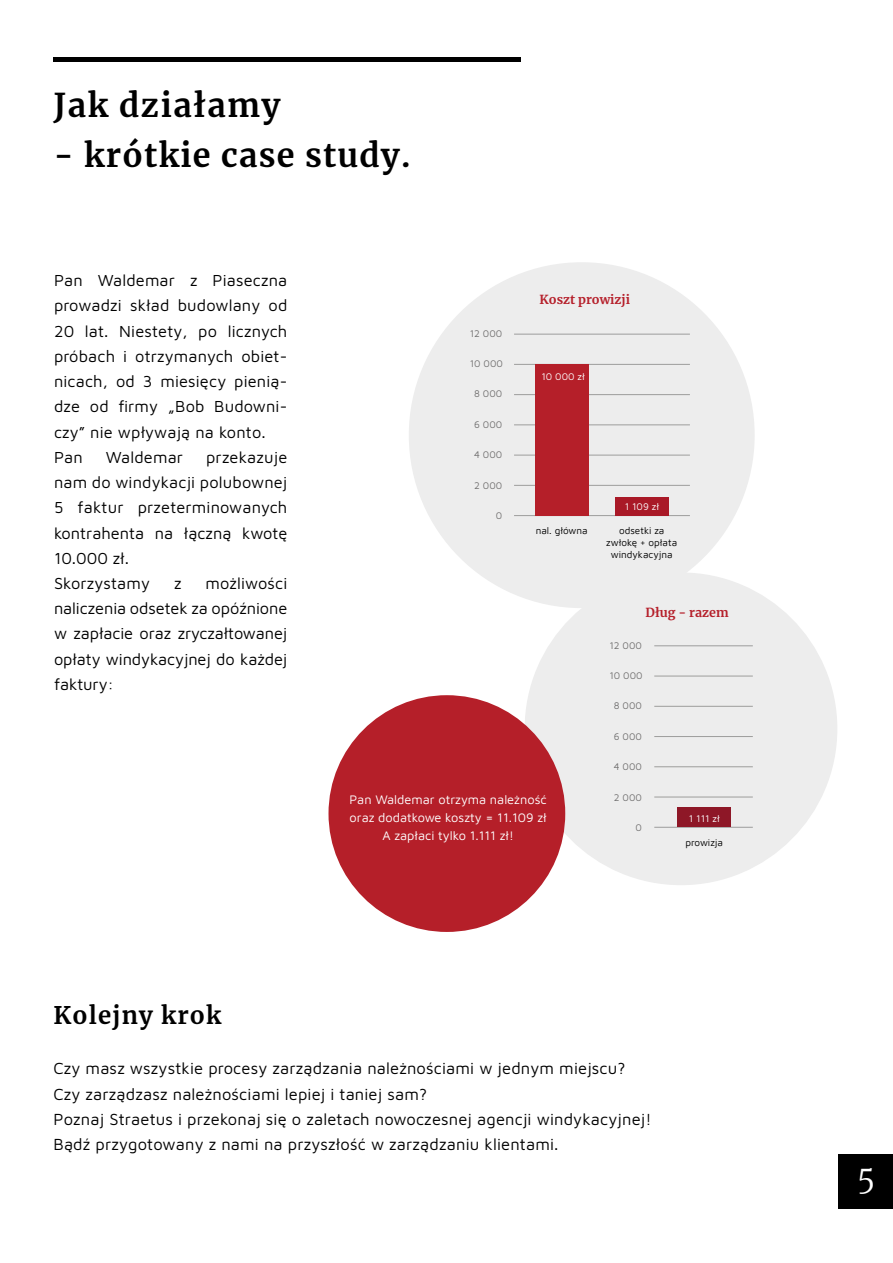
<style>
.page{position:relative;width:893px;height:1263px;background:#fff}
.page>*{position:absolute;margin:0;border:0;box-sizing:border-box;transform-origin:0 0}
.t1{font:700 32.4px "Merriweather";letter-spacing:.04em;color:#000}
.t2{font:300 31.5px "Merriweather";color:#fff}
.t3{font:700 24px "Merriweather";letter-spacing:.05em;color:#000}
.t4{font:16.5px/25.2px "Maven Pro";letter-spacing:.01em;color:#000}
.t5{font:16.35px/25.2px "Maven Pro";letter-spacing:.01em;color:#000}
.t6{font:12.75px/17.7px "Maven Pro";color:#fff;text-align:center}
.t7{font:700 12.45px "Merriweather";color:#b51f2a}
.t8{font:10.05px "Maven Pro";color:#706f6f}
.t9{font:10.05px/12px "Maven Pro";color:#000;text-align:center}
.t10{font:10.05px "Maven Pro";color:#fff}
</style>
<div class="page">
<div style="left:839px;top:1155px;width:54px;height:54px;background:#000"></div>
<div style="left:53px;top:57px;width:468px;height:5px;background:#000"></div>
<div style="left:525px;top:572px;width:312px;height:313px;background:#ededed;border-radius:50%"></div>
<div style="left:409px;top:262px;width:346px;height:346px;background:#ededed;border-radius:50%"></div>
<hr style="left:514px;top:334px;width:176px;height:1px;background:#9d9d9c">
<hr style="left:514px;top:364px;width:176px;height:1px;background:#9d9d9c">
<hr style="left:514px;top:394px;width:176px;height:1px;background:#9d9d9c">
<hr style="left:514px;top:425px;width:176px;height:1px;background:#9d9d9c">
<hr style="left:514px;top:455px;width:176px;height:1px;background:#9d9d9c">
<hr style="left:514px;top:485px;width:176px;height:1px;background:#9d9d9c">
<hr style="left:514px;top:515px;width:176px;height:1px;background:#9d9d9c">
<hr style="left:654px;top:645px;width:99px;height:1px;background:#9d9d9c">
<hr style="left:654px;top:676px;width:99px;height:1px;background:#9d9d9c">
<hr style="left:654px;top:706px;width:99px;height:1px;background:#9d9d9c">
<hr style="left:654px;top:736px;width:99px;height:1px;background:#9d9d9c">
<hr style="left:654px;top:766px;width:99px;height:1px;background:#9d9d9c">
<hr style="left:654px;top:797px;width:99px;height:1px;background:#9d9d9c">
<hr style="left:654px;top:827px;width:99px;height:1px;background:#9d9d9c">
<div style="left:536px;top:364px;width:53px;height:152px;background:#b51f29"></div>
<div style="left:615px;top:497px;width:53px;height:19px;background:#a91927"></div>
<div style="left:678px;top:807px;width:53px;height:20px;background:#8e1727"></div>
<div style="left:328px;top:695px;width:237px;height:237px;background:#b51f29;border-radius:50%"></div>
<h1 class="t1" style="left:53px;top:83px;width:228px">Jak działamy</h1>
<h1 class="t1" style="left:53px;top:133px;width:359px">- krótkie case study.</h1>
<p class="t5" style="left:54px;top:267px;width:235px">Pan Waldemar z Piaseczna prowadzi skład budowlany od<br>20 lat. Niestety, po licznych próbach i otrzymanych obiet&shy;nicach, od 3 miesięcy pienią&shy;dze od firmy „Bob Budowni&shy;czy” nie wpływają na konto.<br>Pan</p>
<p class="t5" style="left:106px;top:444px;width:79px">Waldemar</p>
<p class="t5" style="left:54px;top:444px;width:235px;text-indent:152px">przekazuje nam do windykacji polubownej<br>5 faktur przeterminowanych kontrahenta na łączną kwotę<br>10.000 zł.<br>Skorzystamy</p>
<p class="t5" style="left:54px;top:570px;width:235px;text-align:justify;text-indent:151px">możliwości naliczenia odsetek za opóźnione w zapłacie oraz zryczałtowanej opłaty windykacyjnej do każdej faktury:</p>
<p class="t5" style="left:174px;top:570px;width:9px">z</p>
<p class="t8" style="left:470px;top:326px;width:34px">12 000</p>
<p class="t8" style="left:470px;top:357px;width:35px">10 000</p>
<p class="t8" style="left:474px;top:387px;width:30px">8 000</p>
<p class="t8" style="left:474px;top:417px;width:30px">6 000</p>
<p class="t8" style="left:474px;top:448px;width:30px">4 000</p>
<p class="t8" style="left:474px;top:478px;width:30px">2 000</p>
<p class="t8" style="left:496px;top:508px;width:8px">0</p>
<p class="t7" style="left:539px;top:291px;width:92px">Koszt prowizji</p>
<p class="t10" style="left:541px;top:370px;width:45px">10 000 zł</p>
<p class="t10" style="left:625px;top:500px;width:36px">1 109 zł</p>
<p class="t9" style="left:536px;top:524px;width:53px">nal. główna</p>
<p class="t9" style="left:606px;top:524px;width:72px">odsetki za zwłokę + opłata windykacyjna</p>
<p class="t7" style="left:646px;top:604px;width:85px">Dług - razem</p>
<p class="t6" style="left:349px;top:790px;width:199px">Pan Waldemar otrzyma należność oraz dodatkowe koszty = 11.109 zł<br>A zapłaci tylko 1.111 zł!</p>
<p class="t8" style="left:609px;top:638px;width:34px">12 000</p>
<p class="t8" style="left:609px;top:669px;width:35px">10 000</p>
<p class="t8" style="left:614px;top:699px;width:30px">8 000</p>
<p class="t8" style="left:614px;top:729px;width:30px">6 000</p>
<p class="t8" style="left:614px;top:760px;width:30px">4 000</p>
<p class="t8" style="left:614px;top:790px;width:30px">2 000</p>
<p class="t8" style="left:635px;top:820px;width:8px">0</p>
<p class="t10" style="left:689px;top:811px;width:33px">1 111 zł</p>
<p class="t9" style="left:685px;top:836px;width:39px">prowizja</p>
<h3 class="t3" style="left:53px;top:999px;width:169px">Kolejny krok</h3>
<p class="t4" style="left:53px;top:1055px;width:600px">Czy masz wszystkie procesy zarządzania należnościami w jednym miejscu?<br>Czy zarządzasz należnościami lepiej i taniej sam?<br>Poznaj Straetus i przekonaj się o zaletach nowoczesnej agencji windykacyjnej!<br>Bądź przygotowany z nami na przyszłość w zarządzaniu klientami.</p>
<h2 class="t2" style="left:857px;top:1156px;width:20px">5</h2>
</div>
